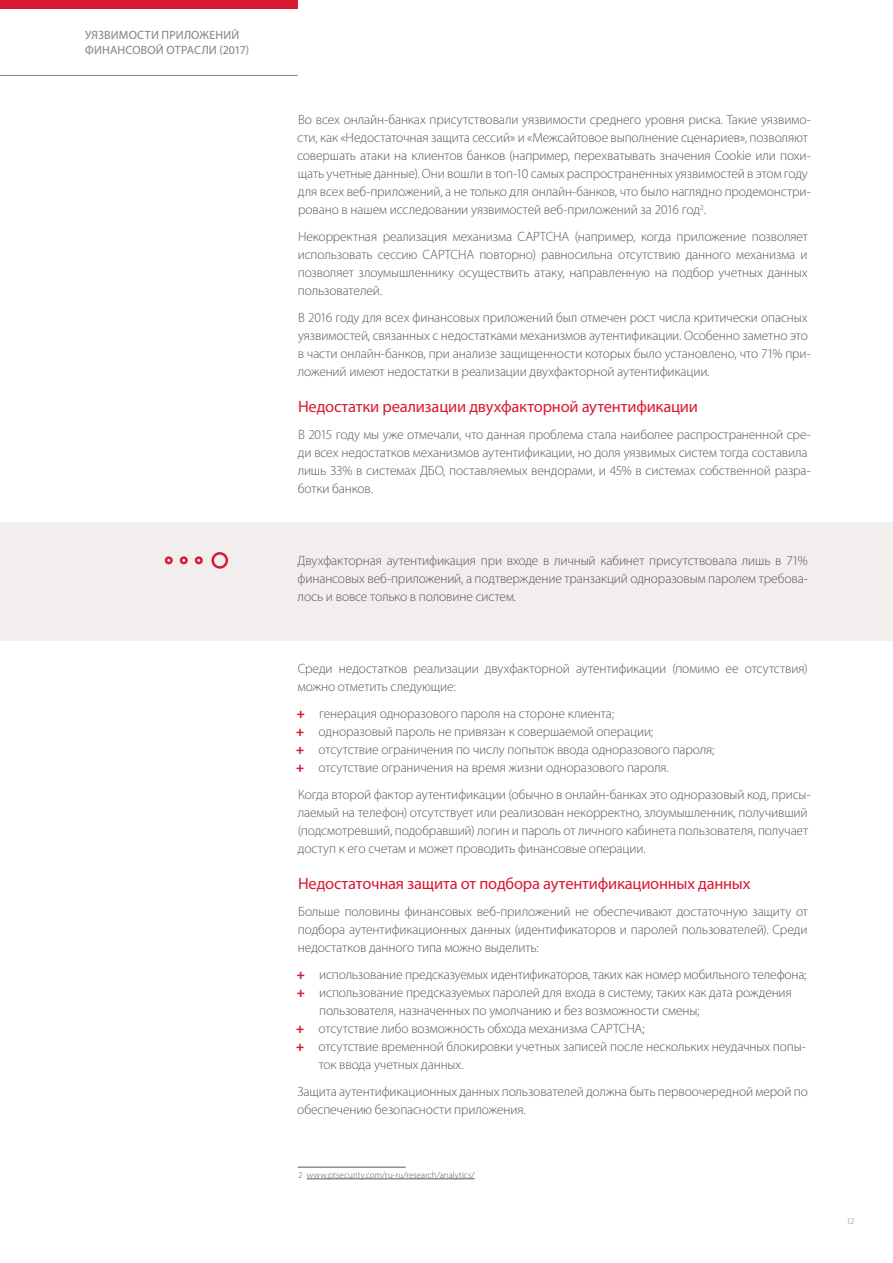
<style>
.page{position:relative;width:893px;height:1263px;background:#fff}
.page>*{position:absolute;margin:0;border:0;box-sizing:border-box;transform-origin:0 0}
.t1{font:16.5px "Myriad Pro";letter-spacing:-.015em;color:#da1a35}
.t2{font:300 13.5px/18px "Myriad Pro";letter-spacing:-.01em;color:#58595b}
.t3{font:12px/14.4px "Myriad Pro";letter-spacing:.01em;color:#808285}
.t4{font:300 9px "Myriad Pro";letter-spacing:.005em;color:#58595b}
.t5{font:300 9px "Myriad Pro";color:#808285}
.s1{font-weight:900;color:#da1a35}
</style>
<div class="page">
<div style="left:0;top:0;width:298px;height:9px;background:#da1a35"></div>
<hr style="left:0;top:75px;width:298px;height:1px;background:#808285">
<hr style="left:298px;top:1167px;width:108px;height:1px;background:#58595b">
<hr style="left:307px;top:1178px;width:168px;height:1px;background:#58595b">
<div style="left:0;top:522px;width:893px;height:118px;background:#f1eeed"></div>
<svg style="left:211px;top:552px;width:17px;height:17px"></svg>
<svg style="left:195px;top:556px;width:8px;height:8px"></svg>
<svg style="left:180px;top:556px;width:8px;height:8px"></svg>
<svg style="left:165px;top:556px;width:8px;height:8px"></svg>
<p class="t3" style="left:85px;top:28px;width:166px">УЯЗВИМОСТИ ПРИЛОЖЕНИЙ<br>ФИНАНСОВОЙ ОТРАСЛИ (2017)</p>
<p class="t2" style="left:297px;top:111px;width:515px">Во всех онлайн-банках присутствовали уязвимости среднего уровня риска. Такие уязвимо&shy;сти, как «Недостаточная защита сессий» и «Межсайтовое выполнение сценариев», позволяют совершать атаки на клиентов банков (например, перехватывать значения Cookie или похи&shy;щать учетные данные). Они вошли в топ-10 самых распространенных уязвимостей в этом году для всех веб-приложений, а не только для онлайн-банков, что было наглядно продемонстри&shy;ровано в нашем исследовании уязвимостей веб-приложений за 2016 год<sup>2</sup>.</p>
<p class="t2" style="left:298px;top:228px;width:512px;text-align:justify">Некорректная реализация механизма CAPTCHA (например, когда приложение позволяет использовать сессию CAPTCHA повторно) равносильна отсутствию данного механизма и позволяет злоумышленнику осуществить атаку, направленную на подбор учетных данных пользователей.</p>
<p class="t2" style="left:298px;top:309px;width:514px">В 2016 году для всех финансовых приложений был отмечен рост числа критически опасных уязвимостей, связанных с недостатками механизмов аутентификации. Особенно заметно это в части онлайн-банков, при анализе защищенности которых было установлено, что 71% при&shy;ложений имеют недостатки в реализации двухфакторной аутентификации.</p>
<p class="t1" style="left:298px;top:398px;width:401px">Недостатки реализации двухфакторной аутентификации</p>
<p class="t2" style="left:298px;top:426px;width:514px">В 2015 году мы уже отмечали, что данная проблема стала наиболее распространенной сре&shy;ди всех недостатков механизмов аутентификации, но доля уязвимых систем тогда составила лишь 33% в системах ДБО, поставляемых вендорами, и 45% в системах собственной разра&shy;ботки банков.</p>
<p class="t2" style="left:298px;top:552px;width:512px;text-align:justify">Двухфакторная аутентификация при входе в личный кабинет присутствовала лишь в 71% финансовых веб-приложений, а подтверждение транзакций одноразовым паролем требова&shy;лось и вовсе только в половине систем.</p>
<p class="t2" style="left:298px;top:660px;width:511px">Среди недостатков реализации двухфакторной аутентификации (помимо ее отсутствия) можно отметить следующие:</p>
<p class="t2" style="left:296px;top:705px;width:420px"><span class="s1">+</span> генерация одноразового пароля на стороне клиента;<br><span class="s1">+</span> одноразовый пароль не привязан к совершаемой операции;<br><span class="s1">+</span> отсутствие ограничения по числу попыток ввода одноразового пароля; <span class="s1">+</span> отсутствие ограничения на время жизни одноразового пароля.</p>
<p class="t2" style="left:298px;top:786px;width:514px">Когда второй фактор аутентификации (обычно в онлайн-банках это одноразовый код, присы&shy;лаемый на телефон) отсутствует или реализован некорректно, злоумышленник, получивший (подсмотревший, подобравший) логин и пароль от личного кабинета пользователя, получает доступ к его счетам и может проводить финансовые операции.</p>
<p class="t1" style="left:298px;top:875px;width:454px">Недостаточная защита от подбора аутентификационных данных</p>
<p class="t2" style="left:298px;top:903px;width:512px;text-align:justify">Больше половины финансовых веб-приложений не обеспечивают достаточную защиту от подбора аутентификационных данных (идентификаторов и паролей пользователей). Среди недостатков данного типа можно выделить:</p>
<p class="t2" style="left:297px;top:966px;width:511px"><span class="s1">+</span> использование предсказуемых идентификаторов, таких как номер мобильного телефона;</p>
<p class="t2" style="left:297px;top:984px;width:496px"><span class="s1">+</span> использование предсказуемых паролей для входа в систему, таких как дата рождения</p>
<p class="t2" style="left:319px;top:1002px;width:382px">пользователя, назначенных по умолчанию и без возможности смены;</p>
<p class="t2" style="left:296px;top:1020px;width:350px"><span class="s1">+</span> отсутствие либо возможность обхода механизма CAPTCHA;</p>
<p class="t2" style="left:296px;top:1038px;width:511px"><span class="s1">+</span> отсутствие временной блокировки учетных записей после нескольких неудачных попы-</p>
<p class="t2" style="left:319px;top:1056px;width:147px">ток ввода учетных данных.</p>
<p class="t2" style="left:297px;top:1083px;width:512px">Защита аутентификационных данных пользователей должна быть первоочередной мерой по обеспечению безопасности приложения.</p>
<p class="t4" style="left:298px;top:1170px;width:178px">2 www.ptsecurity.com/ru-ru/research/analytics/</p>
<p class="t5" style="left:846px;top:1216px;width:10px">12</p>
</div>
